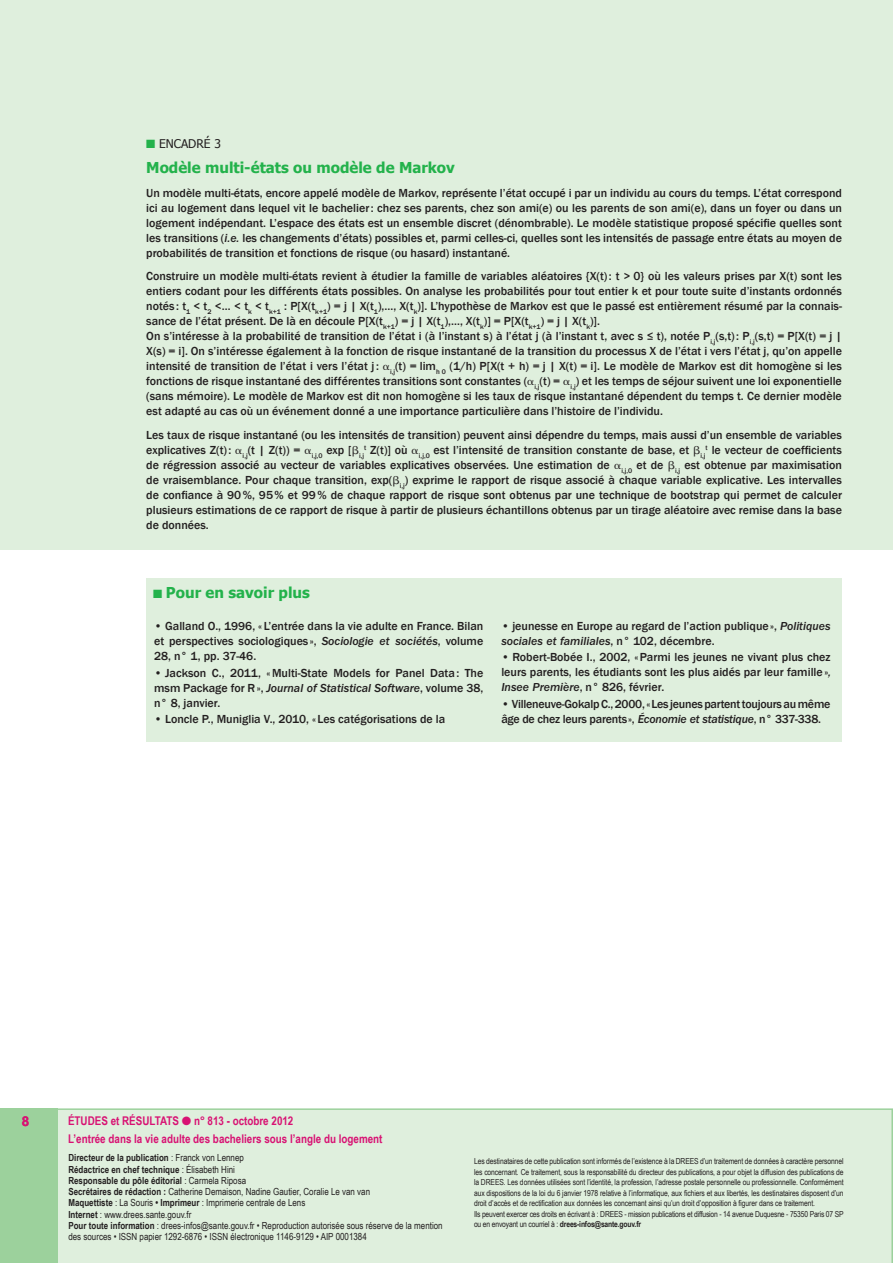
<style>
.page{position:relative;width:893px;height:1263px;background:#fff}
.page>*{position:absolute;margin:0;border:0;box-sizing:border-box;transform-origin:0 0}
.t1{font:700 15px "Tahoma";color:#23b24b}
.t2{font:700 13.5px "Arial";color:#d81273}
.t3{font:500 12px/15px "Franklin Gothic";color:#231f20;text-align:justify}
.t4{font:500 12px/15px "Franklin Gothic";letter-spacing:-.02em;color:#231f20}
.t5{font:700 12px/18px "Arial Narrow";color:#d81273}
.t6{font:12px "Tahoma";color:#231f20}
.t7{font:9.75px/11.2px "Arial Narrow";color:#231f20}
.t8{font:8.25px/10.5px "Arial Narrow";letter-spacing:-.01em;color:#231f20}
.s1{color:#23b24b}
.s2{font-style:italic}
.s3{font-family:"Mathematical Pi One";font-weight:400}
.s4{font-weight:700}
</style>
<div class="page">
<div style="left:58px;top:1108px;width:835px;height:155px;background:#dfefdd"></div>
<div style="left:0;top:1108px;width:58px;height:155px;background:#9cd19c"></div>
<div style="left:0;top:0;width:893px;height:550px;background:#dfefdd"></div>
<div style="left:146px;top:578px;width:696px;height:164px;background:#dfefdd"></div>
<p class="t6" style="left:146px;top:136px;width:76px"><span class="s1">■</span> ENCADRÉ 3</p>
<p class="t1" style="left:146px;top:158px;width:310px">Modèle multi-états ou modèle de Markov</p>
<p class="t3" style="left:146px;top:185px;width:697px">Un modèle multi-états, encore appelé modèle de Markov, représente l’état occupé i par un individu au cours du temps. L’état correspond ici au logement dans lequel vit le bachelier: chez ses parents, chez son ami(e) ou les parents de son ami(e), dans un foyer ou dans un logement indépendant. L’espace des états est un ensemble discret (dénombrable). Le modèle statistique proposé spécifie quelles sont les transitions (<span class="s2">i.e.</span> les changements d’états) possibles et, parmi celles-ci, quelles sont les intensités de passage entre états au moyen de probabilités de transition et fonctions de risque (ou hasard) instantané.</p>
<p class="t3" style="left:146px;top:269px;width:697px;text-align:left">Construire un modèle multi-états revient à étudier la famille de variables aléatoires {X(t): t &gt; 0} où les valeurs prises par X(t) sont les entiers codant pour les différents états possibles. On analyse les probabilités pour tout entier k et pour toute suite d’instants ordonnés notés : t<sub>1</sub> &lt; t<sub>2</sub> &lt;… &lt; t<sub>k</sub> &lt; t<sub>k+1</sub> : P[X(t<sub>k+1</sub>) = j | X(t<sub>1</sub>),…, X(t<sub>k</sub>)]. L’hypothèse de Markov est que le passé est entièrement résumé par la connais&shy;sance de l’état présent. De là en découle P[X(t<sub>k+1</sub>) = j | X(t<sub>1</sub>),…, X(t<sub>k</sub>)] = P[X(t<sub>k+1</sub>) = j | X(t<sub>k</sub>)].<br>On s’intéresse à la probabilité de transition de l’état i (à l’instant s) à l’état j (à l’instant t, avec s ≤ t), notée P<sub>i,j</sub>(s,t): P<sub>i,j</sub>(s,t) = P[X(t) = j | X(s) = i]. On s’intéresse également à la fonction de risque instantané de la transition du processus X de l’état i vers l’état j, qu’on appelle intensité de transition de l’état i vers l’état j : <span class="s3">a</span><sub>i,j</sub>(t) = lim<sub>h</sub> <sub>0</sub> (1/h) P[X(t + h) = j | X(t) = i]. Le modèle de Markov est dit homogène si les fonctions de risque instantané des différentes transitions sont constantes (<span class="s3">a</span><sub>i,j</sub>(t) = <span class="s3">a</span><sub>i,j</sub>) et les temps de séjour suivent une loi exponentielle (sans mémoire). Le modèle de Markov est dit non homogène si les taux de risque instantané dépendent du temps t. Ce dernier modèle est adapté au cas où un événement donné a une importance particulière dans l’histoire de l’individu.</p>
<p class="t3" style="left:146px;top:427px;width:697px">Les taux de risque instantané (ou les intensités de transition) peuvent ainsi dépendre du temps, mais aussi d’un ensemble de variables explicatives Z(t): <span class="s3">a</span><sub>i,j</sub>(t | Z(t)) = <span class="s3">a</span><sub>i,j,0</sub> exp [<span class="s3">b</span><sub>i,j</sub><sup>t</sup> Z(t)] où <span class="s3">a</span><sub>i,j,0</sub> est l’intensité de transition constante de base, et <span class="s3">b</span><sub>i,j</sub><sup>t</sup> le vecteur de coefficients de régression associé au vecteur de variables explicatives observées. Une estimation de <span class="s3">a</span><sub>i,j,0</sub> et de <span class="s3">b</span><sub>i,j</sub> est obtenue par maximisation de vraisemblance. Pour chaque transition, exp(<span class="s3">b</span><sub>i,j</sub>) exprime le rapport de risque associé à chaque variable explicative. Les intervalles de confiance à 90%, 95% et 99% de chaque rapport de risque sont obtenus par une technique de bootstrap qui permet de calculer plusieurs estimations de ce rapport de risque à partir de plusieurs échantillons obtenus par un tirage aléatoire avec remise dans la base de données.</p>
<p class="t1" style="left:153px;top:583px;width:158px">■ Pour en savoir plus</p>
<p class="t3" style="left:154px;top:619px;width:331px">• Galland O., 1996, « L’entrée dans la vie adulte en France. Bilan et perspectives sociologiques », <span class="s2">Sociologie et sociétés</span>, volume 28, n° 1, pp. 37-46.</p>
<p class="t3" style="left:154px;top:665px;width:331px">• Jackson C., 2011, «Multi-State Models for Panel Data: The msm Package for R», <span class="s2">Journal of Statistical Software</span>, volume 38, n° 8, janvier.</p>
<p class="t3" style="left:154px;top:712px;width:293px">• Loncle P., Muniglia V., 2010, « Les catégorisations de la</p>
<p class="t3" style="left:501px;top:618px;width:331px">• jeunesse en Europe au regard de l’action publique», <span class="s2">Politiques sociales et familiales</span>, n° 102, décembre.</p>
<p class="t3" style="left:501px;top:650px;width:331px">• Robert-Bobée I., 2002, «Parmi les jeunes ne vivant plus chez leurs parents, les étudiants sont les plus aidés par leur famille»<span class="s2">, Insee Première</span>, n° 826, février.</p>
<p class="t4" style="left:501px;top:696px;width:331px">• Villeneuve-Gokalp C., 2000, «Les jeunes partent toujours au même âge de chez leurs parents», <span class="s2">Économie et statistique</span>, n° 337-338.</p>
<p class="t2" style="left:22px;top:1112px;width:9px">8</p>
<p class="t5" style="left:68px;top:1111px;width:28px">Études</p>
<p class="t5" style="left:111px;top:1111px;width:46px">et Résultats</p>
<p class="t5" style="left:68px;top:1111px;width:316px;text-indent:114px">● n° 813 - octobre 2012<br>L’entrée dans la vie adulte des bacheliers sous l’angle du logement</p>
<p class="t7" style="left:68px;top:1152px;width:376px"><span class="s4">Directeur de la publication</span> : Franck von Lennep<br><span class="s4">Rédactrice en chef technique</span> : Élisabeth Hini<br><span class="s4">Responsable du pôle éditorial</span> : Carmela Riposa<br><span class="s4">Secrétaires de rédaction :</span> Catherine Demaison, Nadine Gautier, Coralie Le van van<br><span class="s4">Maquettiste</span> : La Souris <span class="s4">• Imprimeur</span> : Imprimerie centrale de Lens<br><span class="s4">Internet</span> : www.drees.sante.gouv.fr<br><span class="s4">Pour toute information</span> : drees-infos@sante.gouv.fr • Reproduction autorisée sous réserve de la mention des sources • ISSN papier 1292-6876 • ISSN électronique 1146-9129 • AIP 0001384</p>
<p class="t8" style="left:474px;top:1156px;width:371px">Les destinataires de cette publication sont informés de l’existence à la DREES d’un traitement de données à caractère personnel les concernant. Ce traitement, sous la responsabilité du directeur des publications, a pour objet la diffusion des publications de la DREES. Les données utilisées sont l’identité, la profession, l’adresse postale personnelle ou professionnelle. Conformément aux dispositions de la loi du 6 janvier 1978 relative à l’informatique, aux fichiers et aux libertés, les destinataires disposent d’un droit d’accès et de rectification aux données les concernant ainsi qu’un droit d’opposition à figurer dans ce traitement.<br>Ils peuvent exercer ces droits en écrivant à : DREES - mission publications et diffusion - 14 avenue Duquesne - 75350 Paris 07 SP ou en envoyant un courriel à : <span class="s4">drees-infos@sante.gouv.fr</span></p>
</div>
